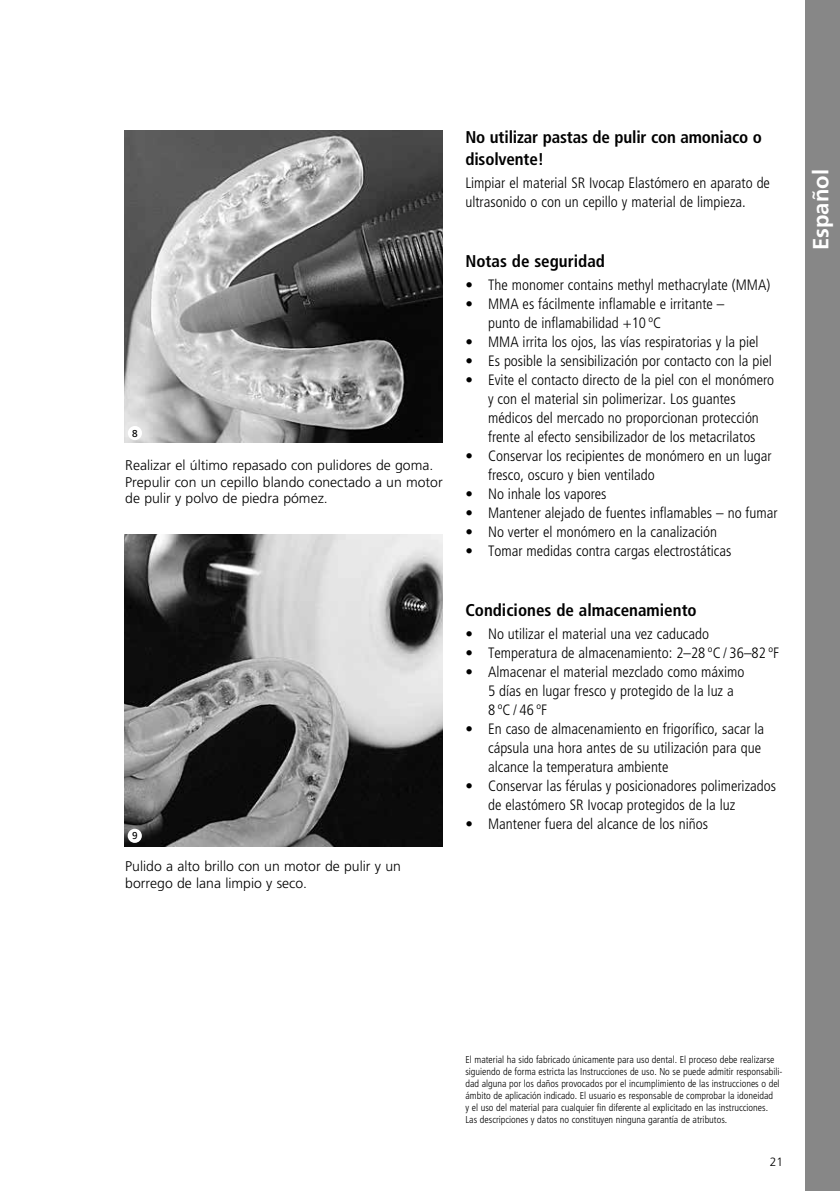
<style>
.page{position:relative;width:840px;height:1191px;background:#fff}
.page>*{position:absolute;margin:0;border:0;box-sizing:border-box;transform-origin:0 0}
.t1{font:700 22px "Frutiger";color:#fff}
.t2{font:700 condensed 17px/22px "Frutiger";color:#000}
.t3{font:300 condensed 15px/19px "Frutiger";color:#000}
.t4{font:300 14px/16.8px "Frutiger";color:#000}
.t5{font:300 12px "Frutiger";color:#000}
.t6{font:300 condensed 10px/12px "Frutiger";color:#000}
.t7{font:10px "Frutiger";color:#000}
</style>
<div class="page">
<div style="left:805px;top:0;width:34px;height:1191px;background:#878787"></div>
<img style="left:125px;top:534px;width:317px;height:312px">
<div style="left:128px;top:828px;width:14px;height:15px;background:#fff;border-radius:50%"></div>
<img style="left:125px;top:130px;width:317px;height:312px">
<div style="left:128px;top:426px;width:14px;height:14px;background:#fff;border-radius:50%"></div>
<p class="t7" style="left:132px;top:427px;width:7px">8</p>
<p class="t4" style="left:125px;top:457px;width:319px">Realizar el último repasado con pulidores de goma.<br>Prepulir con un cepillo blando conectado a un motor de pulir y polvo de piedra pómez.</p>
<p class="t7" style="left:132px;top:830px;width:7px">9</p>
<p class="t4" style="left:125px;top:858px;width:277px">Pulido a alto brillo con un motor de pulir y un borrego de lana limpio y seco.</p>
<p class="t2" style="left:465px;top:126px;width:298px">No utilizar pastas de pulir con amoniaco o disolvente!</p>
<p class="t3" style="left:465px;top:174px;width:306px">Limpiar el material SR Ivocap Elastómero en aparato de ultrasonido o con un cepillo y material de limpieza.</p>
<p class="t2" style="left:465px;top:250px;width:141px">Notas de seguridad</p>
<p class="t3" style="left:465px;top:276px;width:306px">• The monomer contains methyl methacrylate (MMA)</p>
<p class="t3" style="left:488px;top:295px;width:238px;text-indent:-23px">• MMA es fácilmente inflamable e irritante – punto de inflamabilidad +10 ºC</p>
<p class="t3" style="left:465px;top:333px;width:294px">• MMA irrita los ojos, las vías respiratorias y la piel</p>
<p class="t3" style="left:465px;top:352px;width:308px">• Es posible la sensibilización por contacto con la piel</p>
<p class="t3" style="left:488px;top:371px;width:287px;text-indent:-23px">• Evite el contacto directo de la piel con el monómero y con el material sin polimerizar. Los guantes médicos del mercado no proporcionan protección frente al efecto sensibilizador de los metacrilatos</p>
<p class="t3" style="left:488px;top:447px;width:285px;text-indent:-23px">• Conservar los recipientes de monómero en un lugar fresco, oscuro y bien ventilado</p>
<p class="t3" style="left:465px;top:485px;width:143px">• No inhale los vapores</p>
<p class="t3" style="left:465px;top:504px;width:313px">• Mantener alejado de fuentes inflamables – no fumar</p>
<p class="t3" style="left:465px;top:523px;width:253px">• No verter el monómero en la canalización</p>
<p class="t3" style="left:465px;top:542px;width:267px">• Tomar medidas contra cargas electrostáticas</p>
<p class="t2" style="left:465px;top:599px;width:233px">Condiciones de almacenamiento</p>
<p class="t3" style="left:465px;top:625px;width:245px">• No utilizar el material una vez caducado</p>
<p class="t3" style="left:465px;top:644px;width:315px">• Temperatura de almacenamiento: 2–28 ºC / 36–82 ºF</p>
<p class="t3" style="left:488px;top:663px;width:258px;text-indent:-23px">• Almacenar el material mezclado como máximo<br>5 días en lugar fresco y protegido de la luz a<br>8ºC/46ºF</p>
<p class="t3" style="left:488px;top:720px;width:277px;text-indent:-23px">• En caso de almacenamiento en frigorífico, sacar la cápsula una hora antes de su utilización para que alcance la temperatura ambiente</p>
<p class="t3" style="left:488px;top:777px;width:289px;text-indent:-23px">• Conservar las férulas y posicionadores polimerizados de elastómero SR Ivocap protegidos de la luz</p>
<p class="t3" style="left:465px;top:815px;width:244px">• Mantener fuera del alcance de los niños</p>
<h1 class="t1" style="left:807px;top:250px;width:82px;rotate:-90deg">Español</h1>
<p class="t6" style="left:465px;top:1053px;width:318px">El material ha sido fabricado únicamente para uso dental. El proceso debe realizarse siguiendo de forma estricta las Instrucciones de uso. No se puede admitir responsabili&shy;dad alguna por los daños provocados por el incumplimiento de las instrucciones o del ámbito de aplicación indicado. El usuario es responsable de comprobar la idoneidad<br>y el uso del material para cualquier fin diferente al explicitado en las instrucciones.<br>Las descripciones y datos no constituyen ninguna garantía de atributos.</p>
<p class="t5" style="left:769px;top:1155px;width:15px">21</p>
</div>
